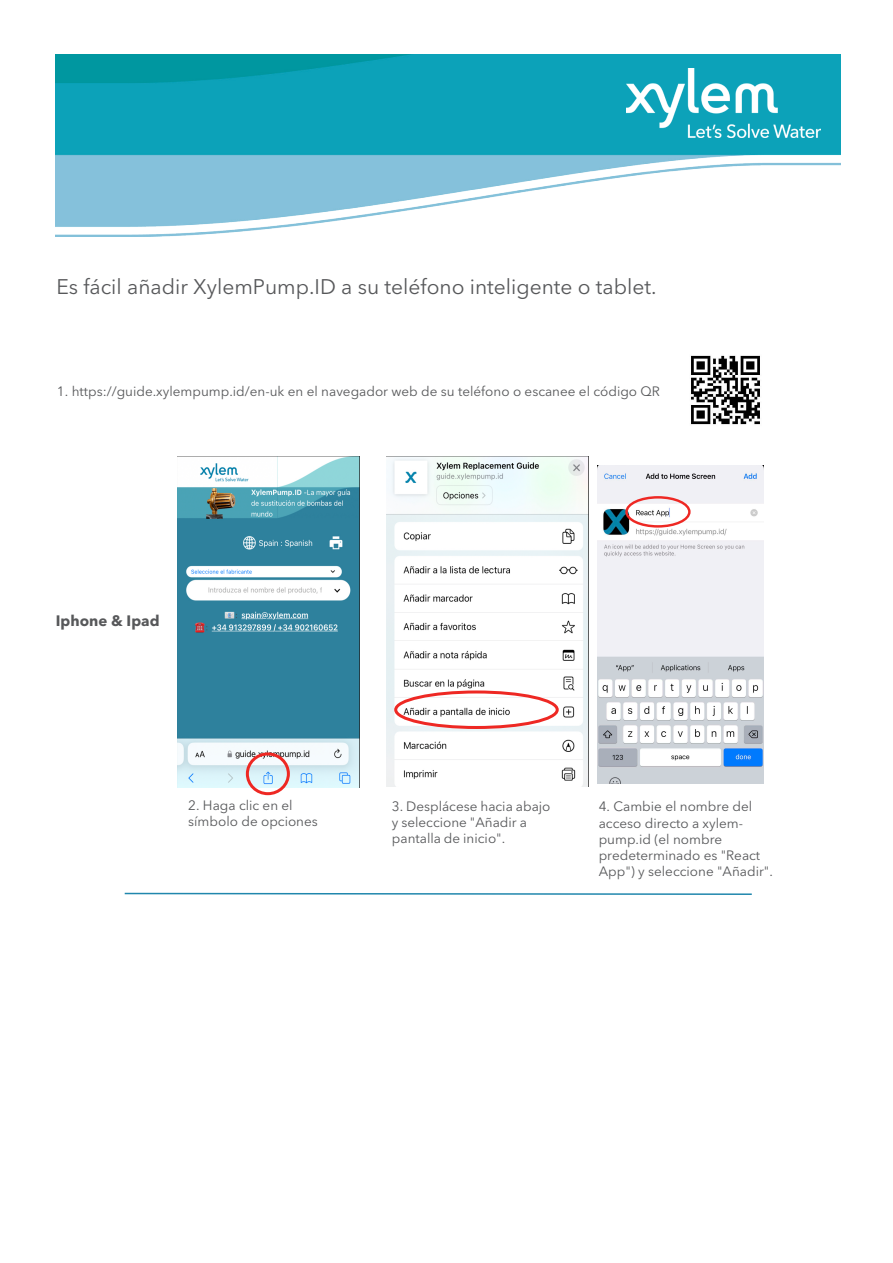
<style>
.page{position:relative;width:893px;height:1263px;background:#fff}
.page>*{position:absolute;margin:0;border:0;box-sizing:border-box;transform-origin:0 0}
.t1{font:21px "Avenir Next LT Pro";color:#57585a}
.t2{font:700 15px "Avenir Next LT Pro";color:#57585a}
.t3{font:13.5px/16.2px "Avenir Next LT Pro";color:#57585a}
</style>
<div class="page">
<img style="left:386px;top:456px;width:202px;height:330px">
<img style="left:178px;top:457px;width:182px;height:331px">
<img style="left:597px;top:465px;width:166px;height:319px">
<img style="left:55px;top:54px;width:785px;height:182px">
<img style="left:626px;top:69px;width:194px;height:68px">
<div style="left:394px;top:690px;width:165px;height:39px;border:3px solid #ee2823;border-radius:50%"></div>
<div style="left:625px;top:496px;width:66px;height:32px;border:2px solid #ee2823;border-radius:50%"></div>
<svg style="left:124px;top:892px;width:628px;height:3px"></svg>
<img style="left:691px;top:355px;width:69px;height:70px">
<div style="left:246px;top:752px;width:44px;height:43px;border:3px solid #ee2823;border-radius:50%"></div>
<h1 class="t1" style="left:56px;top:274px;width:602px">Es fácil añadir XylemPump.ID a su teléfono inteligente o tablet.</h1>
<p class="t3" style="left:57px;top:384px;width:605px">1. https://guide.xylempump.id/en-uk en el navegador web de su teléfono o escanee el código QR</p>
<p class="t2" style="left:56px;top:611px;width:105px">Iphone &amp; Ipad</p>
<p class="t3" style="left:188px;top:797px;width:131px">2. Haga clic en el símbolo de opciones</p>
<p class="t3" style="left:392px;top:798px;width:160px">3. Desplácese hacia abajo y seleccione "Añadir a pantalla de inicio".</p>
<p class="t3" style="left:599px;top:799px;width:176px">4. Cambie el nombre del acceso directo a xylem&shy;pump.id (el nombre predeterminado es "React<br>App") y seleccione "Añadir".</p>
</div>
